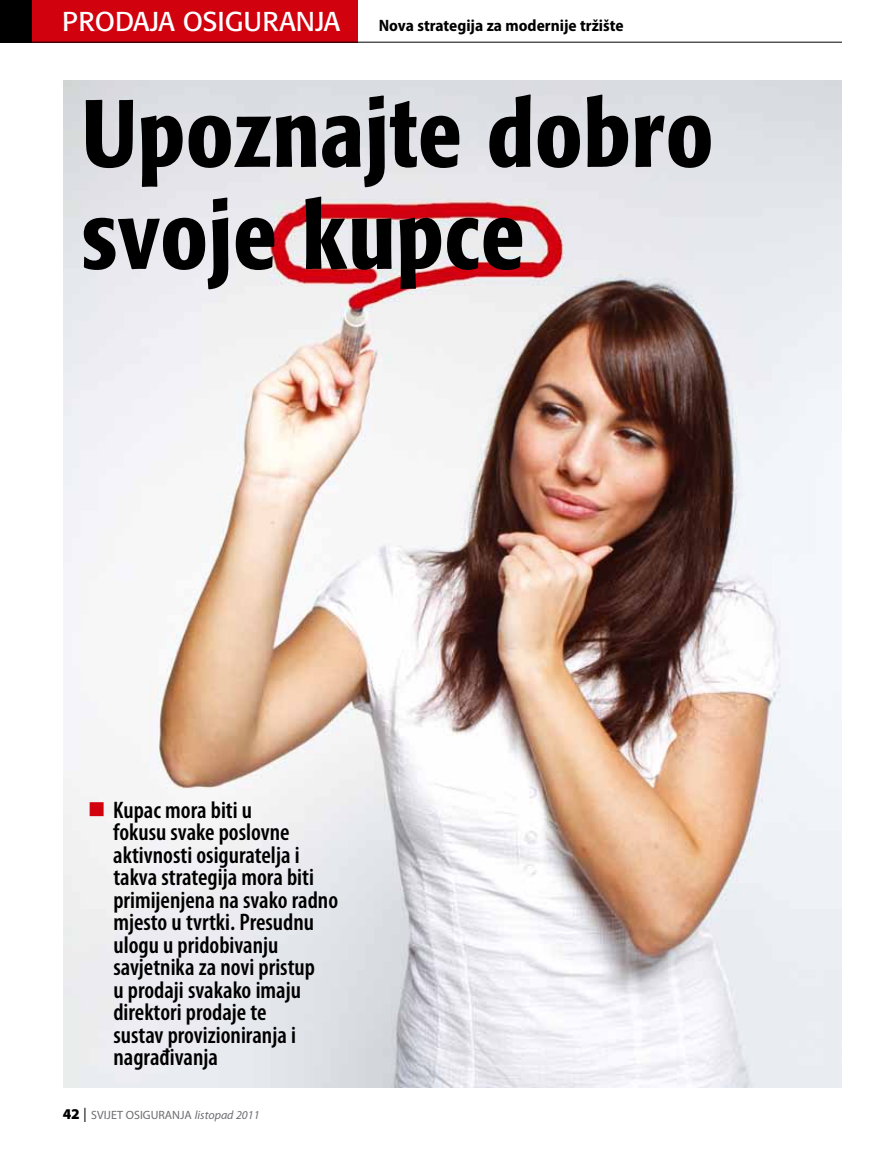
<style>
.page{position:relative;width:893px;height:1149px;background:#fff}
.page>*{position:absolute;margin:0;border:0;box-sizing:border-box;transform-origin:0 0}
.t1{font:500 condensed 94.5px/102px "Formata Md Cn";letter-spacing:.01em;color:#000}
.t2{font:27px "Formata Rg Regular SCOST";color:#fff}
.t3{font:600 condensed 24px/22.5px "Myriad Pro";color:#000}
.t4{font:700 semi-condensed 16.5px "Myriad Pro";color:#000}
.t5{font:12px "Myriad Pro";color:#6d6c70}
.s1{font-weight:900;font-size:15px;color:#000}
.s2{font-family:"Helvetica Neue LT Std";font-size:14.25px;color:#000}
.s3{font-style:italic}
</style>
<div class="page">
<div style="left:0;top:0;width:357px;height:43px;background:#d1010e"></div>
<div style="left:0;top:0;width:32px;height:43px;background:#000"></div>
<img style="left:64px;top:80px;width:778px;height:1007px">
<hr style="left:0;top:42px;width:842px;height:1px;background:#000">
<svg style="left:90px;top:801px;width:14px;height:14px"></svg>
<p class="t2" style="left:62px;top:5px;width:279px">PRODAJA OSIGURANJA</p>
<p class="t4" style="left:379px;top:17px;width:246px">Nova strategija za modernije tržište</p>
<h1 class="t1" style="left:82px;top:82px;width:633px">Upoznajte dobro svoje kupce</h1>
<p class="t3" style="left:113px;top:797px;width:226px">Kupac mora biti u<br>fokusu svake poslovne aktivnosti osiguratelja i takva strategija mora biti primijenjena na svako radno mjesto u tvrtki. Presudnu ulogu u pridobivanju savjetnika za novi pristup<br>u prodaji svakako imaju direktori prodaje te<br>sustav provizioniranja i nagrađivanja</p>
<p class="t5" style="left:63px;top:1106px;width:198px"><span class="s1">42</span> <span class="s2">|</span> SVIJET OSIGURANJA <span class="s3">listopad 2011</span></p>
</div>
